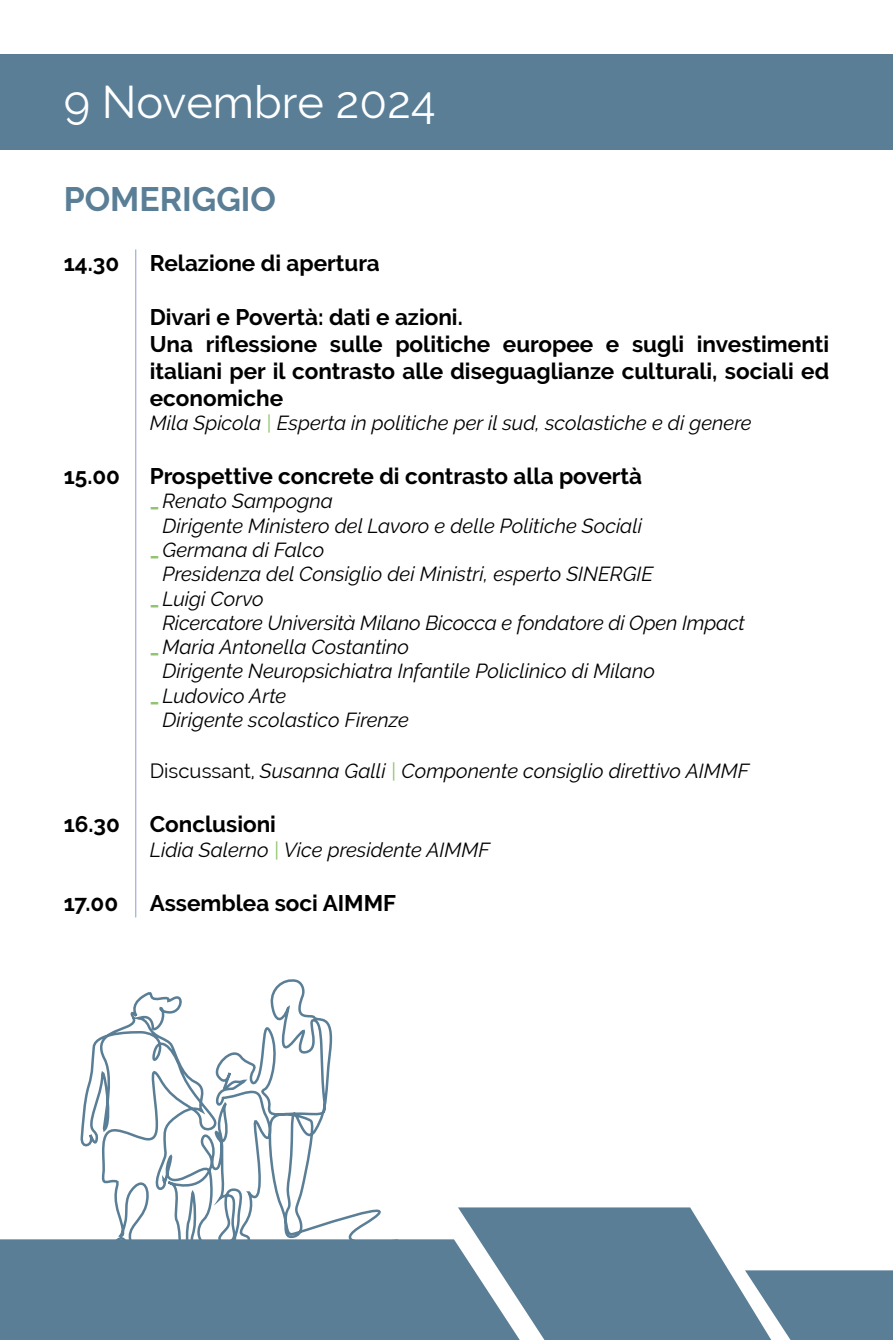
<style>
.page{position:relative;width:893px;height:1340px;background:#fff}
.page>*{position:absolute;margin:0;border:0;box-sizing:border-box;transform-origin:0 0}
.t1{font:45px "Raleway";color:#fff}
.t2{font:700 33.75px "Raleway";color:#597e96}
.t3{font:700 22.5px/27px "Raleway";color:#000}
.t4{font:italic 20.25px "Raleway";color:#000}
.s1{color:#92c36e}
.s2{font-weight:700;font-style:normal;color:#92c36e}
.s3{font-style:normal}
</style>
<div class="page">
<div style="left:0;top:54px;width:893px;height:95px;background:#597e96"></div>
<svg style="left:80px;top:979px;width:301px;height:260px"></svg>
<hr style="left:135px;top:249px;width:1px;height:668px;background:#97a9d7">
<div style="left:0;top:1239px;width:458px;height:100px;background:#597e96"></div>
<svg style="left:458px;top:1207px;width:435px;height:132px"></svg>
<h1 class="t1" style="left:64px;top:76px;width:373px">9 Novembre 2024</h1>
<h2 class="t2" style="left:64px;top:180px;width:214px">POMERIGGIO</h2>
<p class="t3" style="left:64px;top:249px;width:57px">14.30</p>
<p class="t3" style="left:64px;top:462px;width:58px">15.00</p>
<p class="t3" style="left:64px;top:811px;width:58px">16.30</p>
<p class="t3" style="left:64px;top:889px;width:56px">17.00</p>
<p class="t3" style="left:150px;top:249px;width:232px">Relazione di apertura</p>
<p class="t3" style="left:150px;top:303px;width:681px">Divari e Povertà: dati e azioni.<br>Una riflessione sulle politiche europee e sugli investimenti italiani per il contrasto alle diseguaglianze culturali, sociali ed economiche</p>
<p class="t4" style="left:150px;top:411px;width:603px">Mila Spicola <span class="s1">|</span> Esperta in politiche per il sud, scolastiche e di genere</p>
<p class="t3" style="left:150px;top:462px;width:494px">Prospettive concrete di contrasto alla povertà</p>
<p class="t4" style="left:150px;top:489px;width:185px"><span class="s2">_</span>Renato Sampogna</p>
<p class="t4" style="left:163px;top:513px;width:481px">Dirigente Ministero del Lavoro e delle Politiche Sociali</p>
<p class="t4" style="left:150px;top:538px;width:176px"><span class="s2">_</span>Germana di Falco</p>
<p class="t4" style="left:163px;top:562px;width:492px">Presidenza del Consiglio dei Ministri, esperto SINERGIE</p>
<p class="t4" style="left:150px;top:586px;width:116px"><span class="s2">_</span>Luigi Corvo</p>
<p class="t4" style="left:163px;top:611px;width:584px">Ricercatore Università Milano Bicocca e fondatore di Open Impact</p>
<p class="t4" style="left:150px;top:635px;width:261px"><span class="s2">_</span>Maria Antonella Costantino</p>
<p class="t4" style="left:163px;top:659px;width:494px">Dirigente Neuropsichiatra Infantile Policlinico di Milano</p>
<p class="t4" style="left:150px;top:684px;width:138px"><span class="s2">_</span>Ludovico Arte</p>
<p class="t4" style="left:163px;top:708px;width:248px">Dirigente scolastico Firenze</p>
<p class="t4" style="left:150px;top:759px;width:601px"><span class="s3">Discussant,</span> Susanna Galli <span class="s1">|</span> Componente consiglio direttivo AIMMF</p>
<p class="t3" style="left:150px;top:811px;width:128px">Conclusioni</p>
<p class="t4" style="left:150px;top:837px;width:342px">Lidia Salerno <span class="s1">|</span> Vice presidente AIMMF</p>
<p class="t3" style="left:150px;top:889px;width:248px">Assemblea soci AIMMF</p>
</div>
